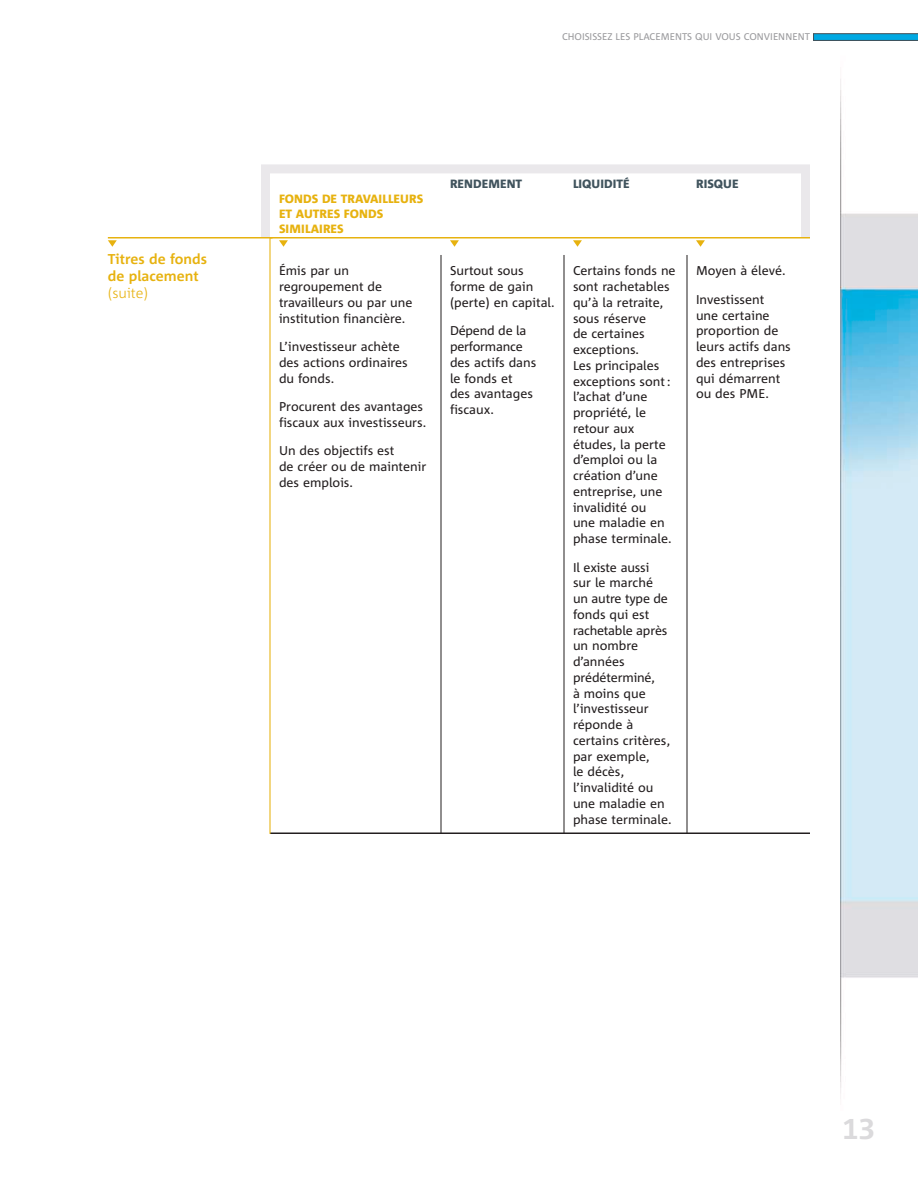
<style>
.page{position:relative;width:918px;height:1188px;background:#fff}
.page>*{position:absolute;margin:0;border:0;box-sizing:border-box;transform-origin:0 0}
.t1{font:700 30px "Corpid Caps";color:#dbdadc}
.t2{font:700 14.25px/17.2px "Corpid";color:#e7b20f}
.t3{font:300 14.25px "Corpid";color:#e7b20f}
.t4{font:12.75px/15.8px "Corpid";color:#231e1f}
.t5{font:800 12px/15px "Corpid";color:#e7b20f}
.t6{font:800 12px "Corpid";color:#40535d}
.t7{font:9.75px "Corpid";color:#9b9b9e}
</style>
<div class="page">
<img style="left:841px;top:107px;width:77px;height:958px">
<svg style="left:813px;top:33px;width:105px;height:8px"></svg>
<div style="left:261px;top:164px;width:549px;height:78px;border:9px solid #eae8eb"></div>
<hr style="left:108px;top:237px;width:165px;height:1px;background:#e7b20f">
<svg style="left:108px;top:240px;width:9px;height:7px"></svg>
<hr style="left:270px;top:237px;width:171px;height:1px;background:#e7b20f">
<hr style="left:270px;top:832px;width:171px;height:2px;background:#231e1f">
<svg style="left:279px;top:240px;width:9px;height:7px"></svg>
<hr style="left:564px;top:237px;width:123px;height:1px;background:#e7b20f">
<hr style="left:564px;top:832px;width:123px;height:2px;background:#231e1f">
<svg style="left:573px;top:240px;width:9px;height:7px"></svg>
<hr style="left:687px;top:237px;width:123px;height:1px;background:#e7b20f">
<hr style="left:687px;top:832px;width:123px;height:2px;background:#231e1f">
<svg style="left:696px;top:240px;width:9px;height:7px"></svg>
<hr style="left:441px;top:255px;width:1px;height:578px;background:#231e1f">
<hr style="left:564px;top:255px;width:1px;height:578px;background:#231e1f">
<hr style="left:687px;top:255px;width:1px;height:579px;background:#231e1f">
<hr style="left:269px;top:237px;width:2px;height:597px;background:#e7b20f">
<hr style="left:441px;top:237px;width:123px;height:1px;background:#e7b20f">
<hr style="left:441px;top:832px;width:123px;height:2px;background:#231e1f">
<svg style="left:450px;top:240px;width:9px;height:7px"></svg>
<p class="t2" style="left:108px;top:252px;width:101px">Titres de fonds de placement</p>
<p class="t3" style="left:108px;top:287px;width:42px">(suite)</p>
<p class="t7" style="left:562px;top:32px;width:249px">CHOISISSEZ LES PLACEMENTS QUI VOUS CONVIENNENT</p>
<p class="t5" style="left:279px;top:193px;width:146px">FONDS DE TRAVAILLEURS<br>ET AUTRES FONDS<br>SIMILAIRES</p>
<p class="t4" style="left:279px;top:264px;width:135px">Émis par un regroupement de travailleurs ou par une institution financière.</p>
<p class="t4" style="left:279px;top:339px;width:130px">L’investisseur achète des actions ordinaires du fonds.</p>
<p class="t4" style="left:279px;top:399px;width:149px">Procurent des avantages fiscaux aux investisseurs.</p>
<p class="t4" style="left:279px;top:444px;width:149px">Un des objectifs est<br>de créer ou de maintenir des emplois.</p>
<p class="t6" style="left:450px;top:180px;width:74px">RENDEMENT</p>
<p class="t6" style="left:573px;top:180px;width:58px">LIQUIDITÉ</p>
<p class="t6" style="left:696px;top:180px;width:44px">RISQUE</p>
<p class="t4" style="left:450px;top:264px;width:106px">Surtout sous forme de gain (perte) en capital.</p>
<p class="t4" style="left:450px;top:324px;width:88px">Dépend de la performance des actifs dans le fonds et<br>des avantages fiscaux.</p>
<p class="t4" style="left:573px;top:264px;width:104px">Certains fonds ne sont rachetables qu’à la retraite, sous réserve<br>de certaines exceptions.<br>Les principales exceptions sont : l’achat d’une propriété, le retour aux études, la perte d’emploi ou la création d’une entreprise, une invalidité ou<br>une maladie en phase terminale.</p>
<p class="t4" style="left:573px;top:560px;width:100px">Il existe aussi<br>sur le marché<br>un autre type de fonds qui est rachetable après un nombre d’années prédéterminé,<br>à moins que l’investisseur réponde à certains critères, par exemple,<br>le décès, l’invalidité ou une maladie en phase terminale.</p>
<p class="t4" style="left:696px;top:264px;width:91px">Moyen à élevé.</p>
<p class="t4" style="left:696px;top:292px;width:96px">Investissent<br>une certaine proportion de leurs actifs dans des entreprises qui démarrent ou des PME.</p>
<h1 class="t1" style="left:842px;top:1112px;width:35px">13</h1>
</div>
